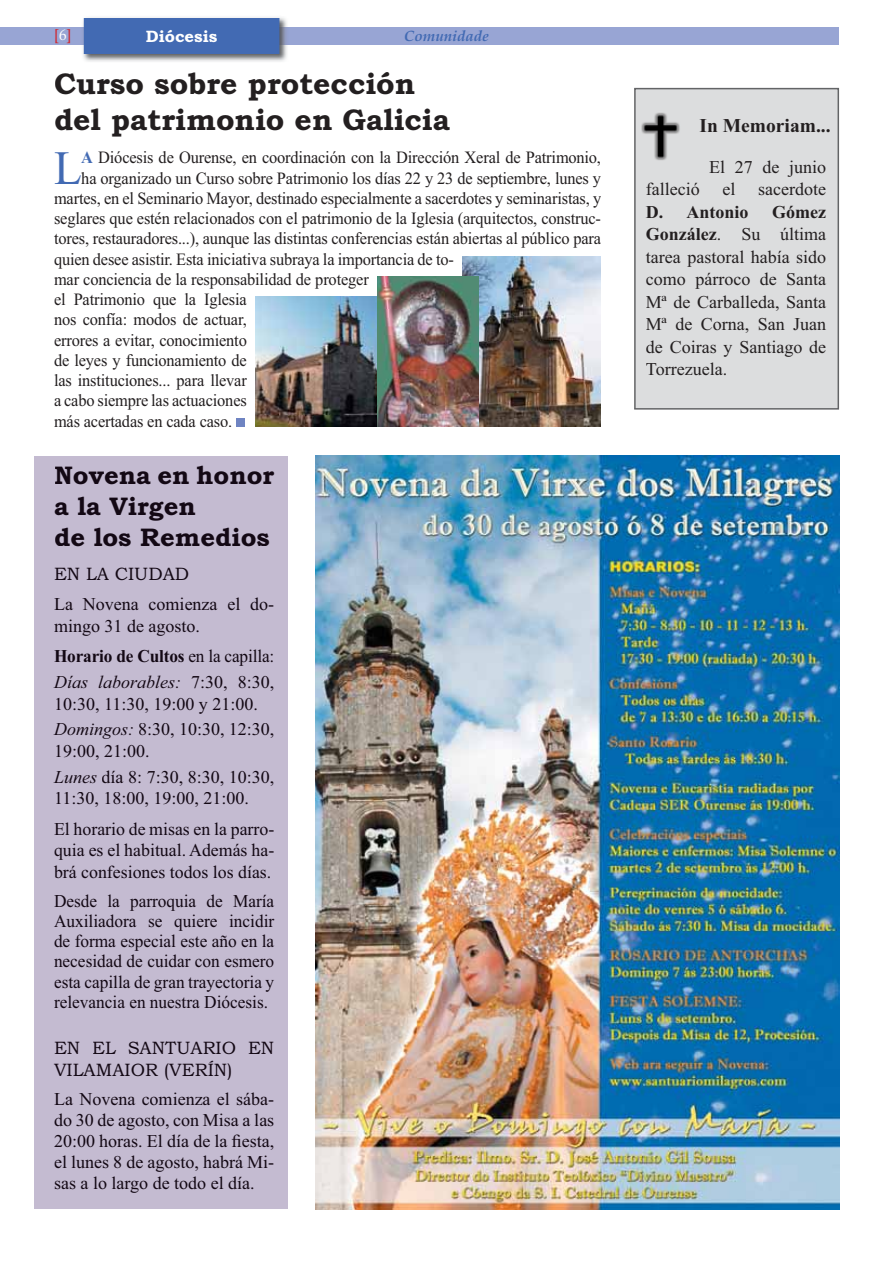
<style>
.page{position:relative;width:893px;height:1263px;background:#fff}
.page>*{position:absolute;margin:0;border:0;box-sizing:border-box;transform-origin:0 0}
.t1{font:47.85px "Times New Roman";color:#426ab3;scale:.95 1}
.t2{font:700 30px/36px "Bookman Old Style";color:#231f20}
.t3{font:700 25.5px/30.6px "Bookman Old Style";color:#130814}
.t4{font:700 19.5px "Times New Roman";color:#231f20}
.t5{font:18px/21px "Times New Roman";color:#130814}
.t6{font:18px/20.2px "Times New Roman";color:#130814;scale:.96 1}
.t7{font:18px/22.5px "Times New Roman";color:#231f20;text-align:justify}
.t8{font:18px/21.6px "Bookman Old Style";color:#130814}
.t9{font:700 18px "Times New Roman";color:#231f20}
.t10{font:17.25px "Times New Roman";letter-spacing:-.01em;color:#231f20;scale:.95 1}
.t11{font:700 16.5px "Bookman Old Style";color:#fff}
.t12{font:italic 700 15px "Book Antiqua";color:#426ab3}
.t13{font:15px "Book Antiqua";color:#d2232a}
.s1{color:#fff}
.s2{font-weight:700;color:#426ab3}
.s3{font-weight:700}
.s4{font-style:italic}
</style>
<div class="page">
<div style="left:0;top:27px;width:839px;height:18px;background:#98a5d4"></div>
<img style="left:83px;top:17px;width:204px;height:45px">
<img style="left:83px;top:27px;width:204px;height:18px">
<div style="left:84px;top:18px;width:195px;height:36px;background:#426ab3"></div>
<div style="left:34px;top:456px;width:253px;height:753px;background:#c4bbd1"></div>
<div style="left:634px;top:88px;width:205px;height:322px;background:#dcddde"></div>
<div style="left:709px;top:160px;width:117px;height:17px;background:#dcddde"></div>
<div style="left:647px;top:183px;width:179px;height:13px;background:#dcddde"></div>
<div style="left:646px;top:206px;width:180px;height:12px;background:#dcddde"></div>
<div style="left:647px;top:228px;width:70px;height:13px;background:#dcddde"></div>
<div style="left:718px;top:228px;width:108px;height:13px;background:#dcddde"></div>
<div style="left:646px;top:250px;width:98px;height:17px;background:#dcddde"></div>
<div style="left:751px;top:250px;width:75px;height:13px;background:#dcddde"></div>
<div style="left:646px;top:277px;width:40px;height:9px;background:#dcddde"></div>
<div style="left:695px;top:273px;width:82px;height:16px;background:#dcddde"></div>
<div style="left:787px;top:273px;width:39px;height:13px;background:#dcddde"></div>
<div style="left:646px;top:295px;width:180px;height:16px;background:#dcddde"></div>
<div style="left:646px;top:318px;width:180px;height:15px;background:#dcddde"></div>
<div style="left:646px;top:340px;width:180px;height:17px;background:#dcddde"></div>
<div style="left:646px;top:363px;width:80px;height:13px;background:#dcddde"></div>
<img style="left:640px;top:112px;width:40px;height:49px">
<div style="left:700px;top:119px;width:130px;height:13px;background:#dcddde"></div>
<img style="left:315px;top:456px;width:524px;height:753px">
<img style="left:462px;top:256px;width:139px;height:171px">
<img style="left:255px;top:296px;width:122px;height:131px">
<img style="left:377px;top:276px;width:102px;height:151px">
<div style="left:236px;top:418px;width:9px;height:9px;background:#6f84c2"></div>
<p class="t13" style="left:54px;top:26px;width:19px">[<span class="s1">6</span>]</p>
<p class="t11" style="left:146px;top:30px;width:73px">Diócesis</p>
<p class="t12" style="left:404px;top:28px;width:86px">Comunidade</p>
<h2 class="t2" style="left:54px;top:68px;width:398px">Curso sobre protección del patrimonio en Galicia</h2>
<h1 class="t1" style="left:54px;top:150px;width:31px">L</h1>
<p class="t10" style="left:81px;top:151px;width:548px"><span class="s2">A</span> Diócesis de Ourense, en coordinación con la Dirección Xeral de Patrimonio,</p>
<p class="t10" style="left:81px;top:172px;width:549px">ha organizado un Curso sobre Patrimonio los días 22 y 23 de septiembre, lunes y</p>
<p class="t10" style="left:54px;top:192px;width:577px">martes, en el Seminario Mayor, destinado especialmente a sacerdotes y seminaristas, y</p>
<p class="t10" style="left:54px;top:212px;width:577px">seglares que estén relacionados con el patrimonio de la Iglesia (arquitectos, construc-</p>
<p class="t10" style="left:54px;top:232px;width:577px">tores, restauradores...), aunque las distintas conferencias están abiertas al público para</p>
<p class="t10" style="left:54px;top:253px;width:422px">quien desee asistir. Esta iniciativa subraya la importancia de to-</p>
<p class="t10" style="left:54px;top:273px;width:333px">mar conciencia de la responsabilidad de proteger</p>
<p class="t10" style="left:54px;top:293px;width:204px">el Patrimonio que la Iglesia</p>
<p class="t10" style="left:54px;top:313px;width:204px">nos confía: modos de actuar,</p>
<p class="t10" style="left:54px;top:334px;width:204px">errores a evitar, conocimiento</p>
<p class="t10" style="left:54px;top:354px;width:204px">de leyes y funcionamiento de</p>
<p class="t10" style="left:54px;top:374px;width:204px">las instituciones... para llevar</p>
<p class="t10" style="left:54px;top:394px;width:204px">a cabo siempre las actuaciones</p>
<p class="t10" style="left:54px;top:415px;width:189px">más acertadas en cada caso.</p>
<h3 class="t3" style="left:54px;top:463px;width:222px">Novena en honor a la Virgen<br>de los Remedios</h3>
<p class="t8" style="left:54px;top:565px;width:137px">EN LA CIUDAD</p>
<p class="t5" style="left:54px;top:595px;width:222px;line-height:21.6px">La Novena comienza el do&shy;mingo 31 de agosto.</p>
<p class="t6" style="left:54px;top:645px;width:231px;line-height:25.8px"><span class="s3">Horario de Cultos</span> en la capilla:<br><span class="s4">Días laborables:</span> 7:30, 8:30,</p>
<p class="t5" style="left:54px;top:692px;width:222px;line-height:25.8px">10:30, 11:30, 19:00 y 21:00.<br><span class="s4">Domingos:</span> 8:30, 10:30, 12:30,</p>
<p class="t5" style="left:54px;top:740px;width:222px;line-height:25.8px">19:00, 21:00.<br><span class="s4">Lunes</span> día 8: 7:30, 8:30, 10:30,</p>
<p class="t5" style="left:54px;top:785px;width:222px;line-height:30.2px">11:30, 18:00, 19:00, 21:00.<br>El horario de misas en la parro-</p>
<p class="t5" style="left:54px;top:841px;width:222px;line-height:21.6px">quia es el habitual. Además ha&shy;brá confesiones todos los días.</p>
<p class="t6" style="left:54px;top:892px;width:231px;text-align:justify">Desde la parroquia de María Auxiliadora se quiere incidir de forma especial este año en la necesidad de cuidar con esmero esta capilla de gran trayectoria y relevancia en nuestra Diócesis.</p>
<p class="t8" style="left:54px;top:1039px;width:222px">EN EL SANTUARIO EN<br>VILAMAIOR (VERÍN)</p>
<p class="t5" style="left:54px;top:1090px;width:222px;text-align:justify">La Novena comienza el sába&shy;do 30 de agosto, con Misa a las 20:00 horas. El día de la fiesta, el lunes 8 de agosto, habrá Mi&shy;sas a lo largo de todo el día.</p>
<p class="t4" style="left:699px;top:119px;width:133px">In Memoriam...</p>
<p class="t7" style="left:709px;top:157px;width:119px">El 27 de junio</p>
<p class="t7" style="left:646px;top:180px;width:55px">falleció</p>
<p class="t7" style="left:722px;top:180px;width:14px">el</p>
<p class="t7" style="left:758px;top:180px;width:69px">sacerdote</p>
<p class="t9" style="left:646px;top:206px;width:104px">D. Antonio</p>
<p class="t7" style="left:646px;top:202px;width:182px;text-indent:126px"><span class="s3">Gómez González</span>. Su última tarea pastoral había sido como párroco de Santa Mª de Carballeda, Santa Mª de Corna, San Juan de Coiras y Santiago de Torrezuela.</p>
</div>
